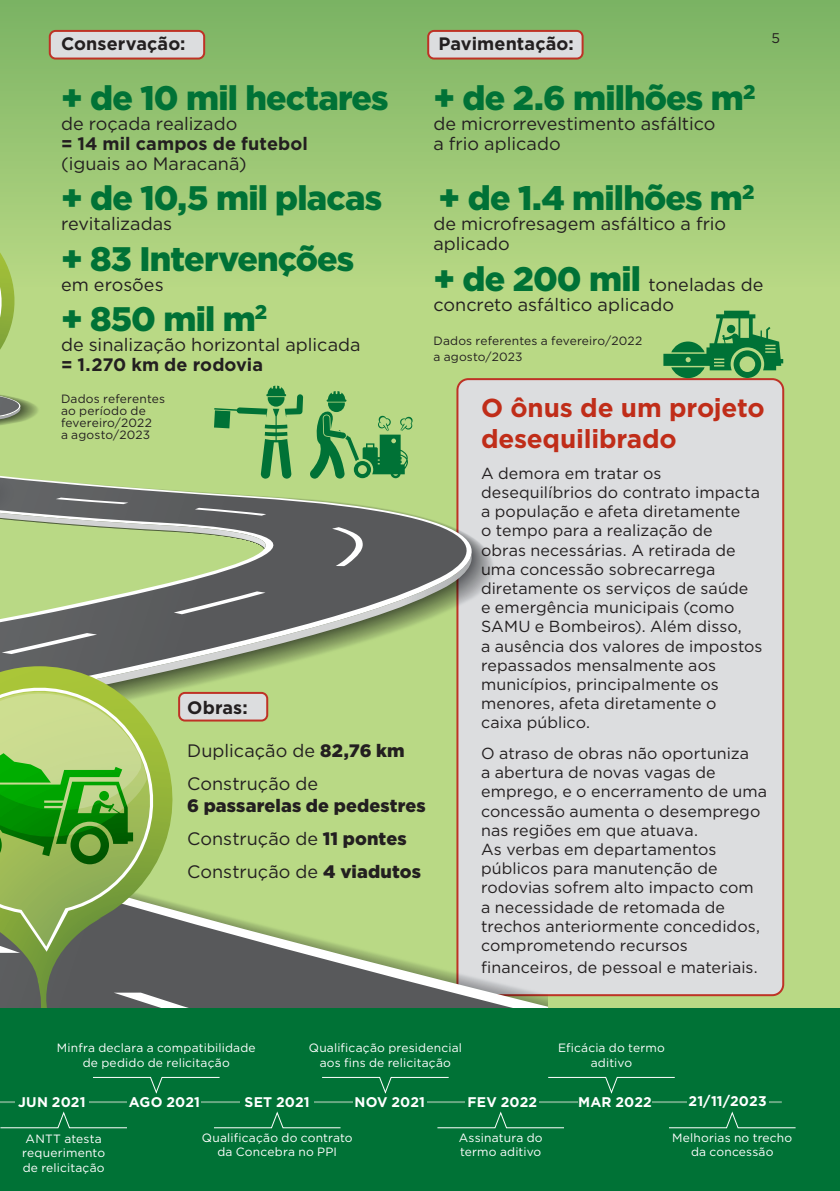
<style>
.page{position:relative;width:840px;height:1191px;background:#fff}
.page>*{position:absolute;margin:0;border:0;box-sizing:border-box;transform-origin:0 0}
.t1{font:900 34px "Gotham";letter-spacing:-.025em;color:#007236}
.t2{font:700 26px/31.2px "Gotham";letter-spacing:-.005em;color:#c02d19}
.t3{font:18px/20px "Gotham";color:#231f20}
.t4{font:700 18px "Gotham";letter-spacing:.005em;color:#231f20}
.t5{font:900 18px/33px "Gotham";letter-spacing:.005em;color:#231f20}
.t6{font:16px/19.2px "Gotham";letter-spacing:.005em;color:#231f20}
.t7{font:700 14px "Gotham";letter-spacing:.015em;color:#fff}
.t8{font:14px "Gotham";color:#231f20}
.t9{font:12px/14.4px "Gotham";letter-spacing:.015em;color:#fff;text-align:center}
.t10{font:12px/12px "Gotham";letter-spacing:.015em;color:#231f20}
.s1{font-weight:900}
.s2{font-weight:400}
.s3{font-weight:900;font-size:34px;color:#007236}
</style>
<div class="page">
<div style="left:0;top:0;width:839px;height:1191px;background:#b9d985"></div>
<div style="left:457px;top:379px;width:325px;height:616px;background:#dcdddf;border-radius:11px"></div>
<div style="left:0;top:0;width:839px;height:288px;background:linear-gradient(to bottom,#7ab363,#b8d884)"></div>
<svg style="left:0;top:396px;width:539px;height:612px"></svg>
<svg style="left:187px;top:992px;width:3px;height:16px"></svg>
<svg style="left:2px;top:527px;width:360px;height:127px;fill:#5e5f60"></svg>
<svg style="left:0;top:666px;width:187px;height:342px"></svg>
<svg style="left:0;top:672px;width:169px;height:279px"></svg>
<div style="left:0;top:1008px;width:839px;height:183px;background:#007236"></div>
<svg style="left:0;top:689px;width:151px;height:264px"></svg>
<svg style="left:99px;top:790px;width:10px;height:11px"></svg>
<svg style="left:663px;top:311px;width:119px;height:67px"></svg>
<div style="left:726px;top:325px;width:9px;height:8px;background:#007236;border-radius:50%"></div>
<div style="left:50px;top:31px;width:154px;height:28px;background:#dcdddf;border-radius:6px"></div>
<div style="left:49px;top:30px;width:156px;height:30px;border:2px solid #be3225;border-radius:6px"></div>
<div style="left:428px;top:31px;width:154px;height:28px;background:#dcdddf;border-radius:6px"></div>
<div style="left:427px;top:30px;width:156px;height:30px;border:2px solid #be3225;border-radius:6px"></div>
<div style="left:179px;top:693px;width:88px;height:27px;background:#dcdddf;border-radius:6px"></div>
<div style="left:178px;top:692px;width:90px;height:29px;border:2px solid #be3225;border-radius:6px"></div>
<svg style="left:0;top:216px;width:303px;height:332px"></svg>
<svg style="left:309px;top:391px;width:104px;height:87px"></svg>
<hr style="left:0;top:1101px;width:781px;height:2px;background:#6aa883">
<div style="left:15px;top:1086px;width:74px;height:30px;background:#007236"></div>
<div style="left:352px;top:1086px;width:74px;height:30px;background:#007236"></div>
<div style="left:127px;top:1086px;width:74px;height:30px;background:#007236"></div>
<div style="left:465px;top:1086px;width:74px;height:30px;background:#007236"></div>
<div style="left:240px;top:1086px;width:74px;height:30px;background:#007236"></div>
<div style="left:578px;top:1086px;width:73px;height:30px;background:#007236"></div>
<div style="left:686px;top:1086px;width:82px;height:29px;background:#007236"></div>
<svg style="left:93px;top:1077px;width:127px;height:16px"></svg>
<svg style="left:322px;top:1077px;width:127px;height:16px"></svg>
<svg style="left:548px;top:1077px;width:127px;height:16px"></svg>
<svg style="left:214px;top:1111px;width:127px;height:17px"></svg>
<svg style="left:437px;top:1111px;width:127px;height:17px"></svg>
<svg style="left:669px;top:1111px;width:126px;height:17px"></svg>
<svg style="left:0;top:1111px;width:127px;height:17px"></svg>
<p class="t4" style="left:61px;top:32px;width:126px">Conservação:</p>
<h1 class="t1" style="left:61px;top:75px;width:329px">+ de 10 mil hectares</h1>
<p class="t3" style="left:61px;top:114px;width:178px">de roçada realizado</p>
<p class="t4" style="left:61px;top:132px;width:248px">= 14 mil campos de futebol</p>
<p class="t3" style="left:61px;top:154px;width:187px">(iguais ao Maracanã)</p>
<h1 class="t1" style="left:61px;top:175px;width:322px">+ de 10,5 mil placas</h1>
<p class="t3" style="left:61px;top:214px;width:113px">revitalizadas</p>
<h1 class="t1" style="left:61px;top:235px;width:294px">+ 83 Intervenções</h1>
<p class="t3" style="left:61px;top:274px;width:104px">em erosões</p>
<h1 class="t1" style="left:61px;top:295px;width:208px">+ 850 mil m<sup>2</sup></h1>
<p class="t3" style="left:61px;top:334px;width:301px">de sinalização horizontal aplicada</p>
<p class="t4" style="left:61px;top:352px;width:203px">= 1.270 km de rodovia</p>
<p class="t10" style="left:61px;top:392px;width:105px">Dados referentes ao período de fevereiro/2022<br>a agosto/2023</p>
<p class="t4" style="left:187px;top:695px;width:62px">Obras:</p>
<p class="t3" style="left:187px;top:734px;width:219px;line-height:33px">Duplicação de <span class="s1">82,76 km<br></span>Construção de</p>
<p class="t5" style="left:187px;top:788px;width:240px">6 passarelas de pedestres<br><span class="s2">Construção de</span> 11 pontes<br><span class="s2">Construção de</span> 4 viadutos</p>
<p class="t4" style="left:438px;top:32px;width:137px">Pavimentação:</p>
<h1 class="t1" style="left:433px;top:75px;width:323px">+ de 2.6 milhões m<sup>2</sup></h1>
<p class="t3" style="left:433px;top:114px;width:283px">de microrrevestimento asfáltico a frio aplicado</p>
<h1 class="t1" style="left:438px;top:175px;width:317px">+ de 1.4 milhões m<sup>2</sup></h1>
<p class="t3" style="left:433px;top:214px;width:294px">de microfresagem asfáltico a frio aplicado</p>
<p class="t3" style="left:433px;top:274px;width:331px"><span class="s3">+ de 200 mil</span> toneladas de concreto asfáltico aplicado</p>
<p class="t10" style="left:433px;top:332px;width:210px;line-height:16px">Dados referentes a fevereiro/2022 a agosto/2023</p>
<p class="t8" style="left:771px;top:30px;width:10px">5</p>
<h2 class="t2" style="left:480px;top:392px;width:285px">O ônus de um projeto desequilibrado</h2>
<p class="t6" style="left:480px;top:463px;width:283px">A demora em tratar os desequilíbrios do contrato impacta a população e afeta diretamente<br>o tempo para a realização de<br>obras necessárias. A retirada de uma concessão sobrecarrega diretamente os serviços de saúde<br>e emergência municipais (como<br>SAMU e Bombeiros). Além disso,<br>a ausência dos valores de impostos repassados mensalmente aos municípios, principalmente os menores, afeta diretamente o<br>caixa público.</p>
<p class="t6" style="left:480px;top:743px;width:287px">O atraso de obras não oportuniza<br>a abertura de novas vagas de emprego, e o encerramento de uma concessão aumenta o desemprego nas regiões em que atuava.<br>As verbas em departamentos públicos para manutenção de rodovias sofrem alto impacto com<br>a necessidade de retomada de trechos anteriormente concedidos, comprometendo recursos</p>
<p class="t6" style="left:480px;top:957px;width:278px">financeiros, de pessoal e materiais.</p>
<p class="t9" style="left:57px;top:1040px;width:200px">Minfra declara a compatibilidade de pedido de relicitação</p>
<p class="t9" style="left:308px;top:1040px;width:155px">Qualificação presidencial aos fins de relicitação</p>
<p class="t9" style="left:557px;top:1040px;width:108px">Eficácia do termo aditivo</p>
<p class="t7" style="left:18px;top:1092px;width:69px">JUN 2021</p>
<p class="t7" style="left:129px;top:1092px;width:73px">AGO 2021</p>
<p class="t7" style="left:244px;top:1092px;width:67px">SET 2021</p>
<p class="t7" style="left:354px;top:1092px;width:72px">NOV 2021</p>
<p class="t7" style="left:467px;top:1092px;width:71px">FEV 2022</p>
<p class="t7" style="left:578px;top:1092px;width:75px">MAR 2022</p>
<p class="t7" style="left:688px;top:1092px;width:79px">21/11/2023</p>
<p class="t9" style="left:22px;top:1131px;width:84px;text-align:left">ANTT atesta requerimento de relicitação</p>
<p class="t9" style="left:202px;top:1129px;width:152px">Qualificação do contrato da Concebra no PPI</p>
<p class="t9" style="left:458px;top:1129px;width:85px;text-align:left">Assinatura do termo aditivo</p>
<p class="t9" style="left:672px;top:1129px;width:121px">Melhorias no trecho da concessão</p>
</div>
